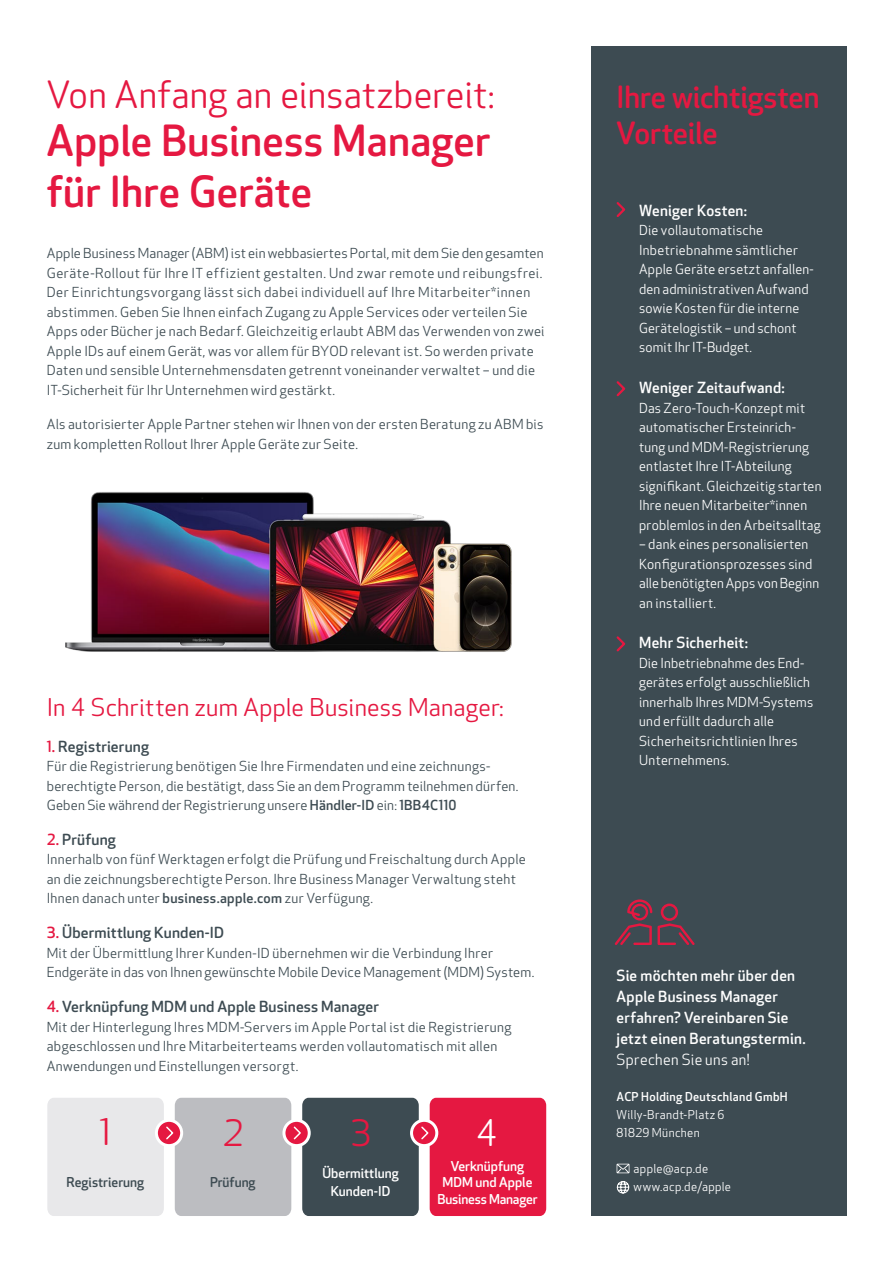
<style>
.page{position:relative;width:893px;height:1263px;background:#fff}
.page>*{position:absolute;margin:0;border:0;box-sizing:border-box;transform-origin:0 0}
.Copy_Large_White{font:500 42px/51px "Apex Rounded";letter-spacing:.005em;color:#e51841}
.Copy_Large_White-2{font:36.75px "Apex Rounded";letter-spacing:.005em;color:#e51841}
.copy_10pt_grau{font:35.55px "Apex Rounded";color:#e51841}
.copy_10pt_grau-2{font:35.55px "Apex Rounded";color:#fff}
.Copy_Large_White-3{font:500 30px/36px "Apex Rounded";letter-spacing:-.005em;color:#e51841}
.t1{font:24px "Apex Rounded";letter-spacing:.01em;color:#e51841}
.t2{font:500 15px/21px "Apex Rounded";letter-spacing:.015em;color:#fff}
.t3{font:500 15px "Apex Rounded";letter-spacing:.01em;color:#3d4b52}
.t4{font:500 15px "Apex New";letter-spacing:.02em;color:#fff}
.t5{font:13.5px/19.5px "Apex New";letter-spacing:.025em;color:#3d4b52}
.t6{font:13.5px/19.5px "Apex New";letter-spacing:.02em;color:#fff}
.copy_10pt_grau-3{font:500 13.35px/16.5px "Apex Rounded";color:#fff;text-align:center}
.copy_10pt_grau-4{font:500 13.35px "Apex Rounded";color:#3d4b52}
.t7{font:12px "Apex New";letter-spacing:.03em;color:#fff}
.t8{font:500 12px "Apex New";letter-spacing:.025em;color:#fff}
.s1{color:#e51841}
.s2{font-weight:500}
.s3{font-family:"Apex New";font-weight:400}
</style>
<div class="page">
<div style="left:591px;top:47px;width:255px;height:1169px;background:#3d4b52"></div>
<img style="left:65px;top:492px;width:447px;height:160px">
<svg style="left:616px;top:202px;width:10px;height:15px"></svg>
<svg style="left:616px;top:381px;width:10px;height:16px"></svg>
<svg style="left:616px;top:636px;width:10px;height:16px"></svg>
<svg style="left:615px;top:899px;width:80px;height:46px"></svg>
<div style="left:661px;top:903px;width:17px;height:18px;border:3px solid #e51841;border-radius:50%"></div>
<svg style="left:616px;top:1181px;width:13px;height:13px"></svg>
<svg style="left:617px;top:1164px;width:12px;height:9px"></svg>
<svg style="left:47px;top:1098px;width:499px;height:118px;background:#b78895"></svg>
<p class="Copy_Large_White-2" style="left:47px;top:74px;width:449px">Von Anfang an einsatzbereit:</p>
<p class="Copy_Large_White" style="left:47px;top:117px;width:445px">Apple Business Manager für Ihre Geräte</p>
<p class="Copy_Large_White-3" style="left:617px;top:80px;width:204px">Ihre wichtigsten<br>Vorteile</p>
<p class="t4" style="left:639px;top:200px;width:109px">Weniger Kosten:</p>
<p class="t6" style="left:639px;top:221px;width:176px">Die vollautomatische<br>Inbetriebnahme sämtlicher<br>Apple Geräte ersetzt anfallen&shy;den administrativen Aufwand sowie Kosten für die interne<br>Gerätelogistik – und schont somit Ihr IT-Budget.</p>
<p class="t4" style="left:639px;top:378px;width:147px">Weniger Zeitaufwand:</p>
<p class="t6" style="left:639px;top:398px;width:184px">Das Zero-Touch-Konzept mit automatischer Ersteinrich&shy;tung und MDM-Registrierung entlastet Ihre IT-Abteilung signifikant. Gleichzeitig starten<br>Ihre neuen Mitarbeiter*innen problemlos in den Arbeitsalltag</p>
<p class="t6" style="left:639px;top:534px;width:182px">– dank eines personalisierten<br>Konfigurationsprozesses sind alle benötigten Apps von Beginn an installiert.</p>
<p class="t4" style="left:639px;top:633px;width:110px">Mehr Sicherheit:</p>
<p class="t6" style="left:639px;top:653px;width:176px">Die Inbetriebnahme des End&shy;gerätes erfolgt ausschließlich innerhalb Ihres MDM-Systems und erfüllt dadurch alle<br>Sicherheitsrichtlinien Ihres<br>Unternehmens.</p>
<p class="t5" style="left:47px;top:243px;width:499px">Apple Business Manager (ABM) ist ein webbasiertes Portal, mit dem Sie den gesamten Geräte-Rollout für Ihre IT effizient gestalten. Und zwar remote und reibungsfrei.<br>Der Einrichtungsvorgang lässt sich dabei individuell auf Ihre Mitarbeiter*innen abstimmen. Geben Sie Ihnen einfach Zugang zu Apple Services oder verteilen Sie Apps oder Bücher je nach Bedarf. Gleichzeitig erlaubt ABM das Verwenden von zwei Apple IDs auf einem Gerät, was vor allem für BYOD relevant ist. So werden private Daten und sensible Unternehmensdaten getrennt voneinander verwaltet – und die IT-Sicherheit für Ihr Unternehmen wird gestärkt.</p>
<p class="t5" style="left:47px;top:415px;width:498px">Als autorisierter Apple Partner stehen wir Ihnen von der ersten Beratung zu ABM bis zum kompletten Rollout Ihrer Apple Geräte zur Seite.</p>
<p class="t1" style="left:47px;top:693px;width:459px">In 4 Schritten zum Apple Business Manager:</p>
<p class="t3" style="left:47px;top:738px;width:104px"><span class="s1">1.</span> Registrierung</p>
<p class="t5" style="left:47px;top:756px;width:473px">Für die Registrierung benötigen Sie Ihre Firmendaten und eine zeichnungs&shy;berechtigte Person, die bestätigt, dass Sie an dem Programm teilnehmen dürfen.<br>Geben Sie während der Registrierung unsere <span class="s2">Händler-ID</span> ein: <span class="s2">1BB4C110</span></p>
<p class="t3" style="left:47px;top:831px;width:71px"><span class="s1">2.</span> Prüfung</p>
<p class="t5" style="left:47px;top:850px;width:481px">Innerhalb von fünf Werktagen erfolgt die Prüfung und Freischaltung durch Apple an die zeichnungsberechtigte Person. Ihre Business Manager Verwaltung steht<br>Ihnen danach unter <span class="s2">business.apple.com</span> zur Verfügung.</p>
<p class="t3" style="left:47px;top:924px;width:179px"><span class="s1">3.</span> Übermittlung Kunden-ID</p>
<p class="t5" style="left:47px;top:943px;width:489px">Mit der Übermittlung Ihrer Kunden-ID übernehmen wir die Verbindung Ihrer<br>Endgeräte in das von Ihnen gewünschte Mobile Device Management (MDM) System.</p>
<p class="t3" style="left:47px;top:998px;width:334px"><span class="s1">4.</span> Verknüpfung MDM und Apple Business Manager</p>
<p class="t5" style="left:47px;top:1017px;width:466px">Mit der Hinterlegung Ihres MDM-Servers im Apple Portal ist die Registrierung abgeschlossen und Ihre Mitarbeiterteams werden vollautomatisch mit allen<br>Anwendungen und Einstellungen versorgt.</p>
<p class="t2" style="left:617px;top:966px;width:191px">Sie möchten mehr über den<br>Apple Business Manager erfahren? Vereinbaren Sie jetzt einen Beratungstermin.<br><span class="s3">Sprechen Sie uns an!</span></p>
<p class="t8" style="left:617px;top:1089px;width:173px">ACP Holding Deutschland GmbH</p>
<p class="t7" style="left:617px;top:1107px;width:109px">Willy-Brandt-Platz 6</p>
<p class="t7" style="left:617px;top:1125px;width:85px">81829 München</p>
<p class="t7" style="left:634px;top:1161px;width:76px">apple@acp.de</p>
<p class="copy_10pt_grau" style="left:100px;top:1112px;width:13px">1</p>
<p class="copy_10pt_grau" style="left:223px;top:1113px;width:22px">2</p>
<p class="copy_10pt_grau" style="left:351px;top:1113px;width:22px">3</p>
<p class="copy_10pt_grau-2" style="left:476px;top:1113px;width:22px">4</p>
<p class="copy_10pt_grau-4" style="left:210px;top:1175px;width:47px">Prüfung</p>
<p class="copy_10pt_grau-3" style="left:323px;top:1165px;width:78px;line-height:17.7px">Übermittlung<br>Kunden-ID</p>
<p class="copy_10pt_grau-3" style="left:437px;top:1158px;width:102px">Verknüpfung<br>MDM und Apple<br>Business Manager</p>
<p class="copy_10pt_grau-4" style="left:67px;top:1175px;width:79px">Registrierung</p>
<p class="t7" style="left:634px;top:1179px;width:99px">www.acp.de/apple</p>
</div>
